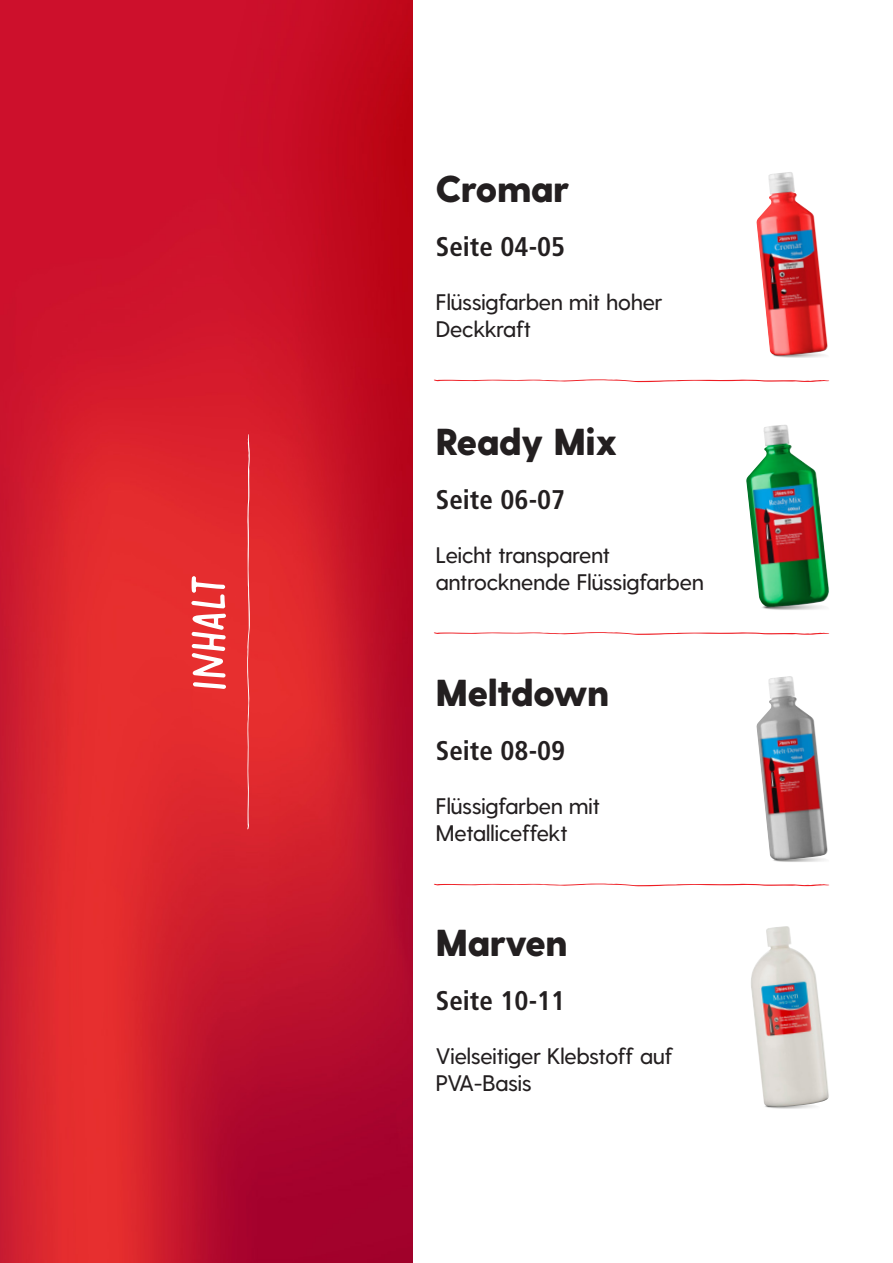
<style>
.page{position:relative;width:893px;height:1263px;background:#fff}
.page>*{position:absolute;margin:0;border:0;box-sizing:border-box;transform-origin:0 0}
._10_Einleitung{font:52.5px "Rational Mood";color:#fff}
._10_Einleitung-2{font:800 37.5px "Greycliff CF";color:#231f20}
._10_Einleitung-3{font:700 condensed 27px "Frutiger LT Std";color:#231f20}
._10_Einleitung-4{font:500 22.5px/27px "Greycliff CF";color:#231f20}
</style>
<div class="page">
<img style="left:0;top:0;width:412px;height:1263px">
<svg style="left:434px;top:379px;width:395px;height:3px"></svg>
<svg style="left:247px;top:434px;width:3px;height:395px"></svg>
<img style="left:756px;top:172px;width:73px;height:185px">
<svg style="left:434px;top:632px;width:395px;height:3px"></svg>
<svg style="left:434px;top:883px;width:395px;height:3px"></svg>
<img style="left:762px;top:607px;width:62px;height:3px">
<img style="left:746px;top:425px;width:83px;height:182px">
<img style="left:756px;top:676px;width:73px;height:185px">
<img style="left:767px;top:1107px;width:45px;height:2px">
<img style="left:751px;top:926px;width:78px;height:181px">
<p class="_10_Einleitung" style="left:179px;top:689px;width:116px;rotate:-90deg">INHALT</p>
<p class="_10_Einleitung-2" style="left:436px;top:166px;width:134px">Cromar</p>
<p class="_10_Einleitung-3" style="left:436px;top:230px;width:131px">Seite 04-05</p>
<p class="_10_Einleitung-4" style="left:436px;top:288px;width:228px">Flüssigfarben mit hoher</p>
<p class="_10_Einleitung-4" style="left:436px;top:315px;width:97px">Deckkraft</p>
<p class="_10_Einleitung-2" style="left:436px;top:419px;width:183px">Ready Mix</p>
<p class="_10_Einleitung-3" style="left:436px;top:483px;width:131px">Seite 06-07</p>
<p class="_10_Einleitung-4" style="left:436px;top:541px;width:269px">Leicht transparent antrocknende Flüssigfarben</p>
<p class="_10_Einleitung-2" style="left:436px;top:670px;width:175px">Meltdown</p>
<p class="_10_Einleitung-3" style="left:436px;top:735px;width:131px">Seite 08-09</p>
<p class="_10_Einleitung-4" style="left:436px;top:793px;width:166px">Flüssigfarben mit</p>
<p class="_10_Einleitung-4" style="left:436px;top:820px;width:133px">Metalliceffekt</p>
<p class="_10_Einleitung-2" style="left:436px;top:920px;width:133px">Marven</p>
<p class="_10_Einleitung-3" style="left:436px;top:985px;width:131px">Seite 10-11</p>
<p class="_10_Einleitung-4" style="left:436px;top:1043px;width:238px">Vielseitiger Klebstoff auf</p>
<p class="_10_Einleitung-4" style="left:436px;top:1070px;width:97px">PVA-Basis</p>
</div>
